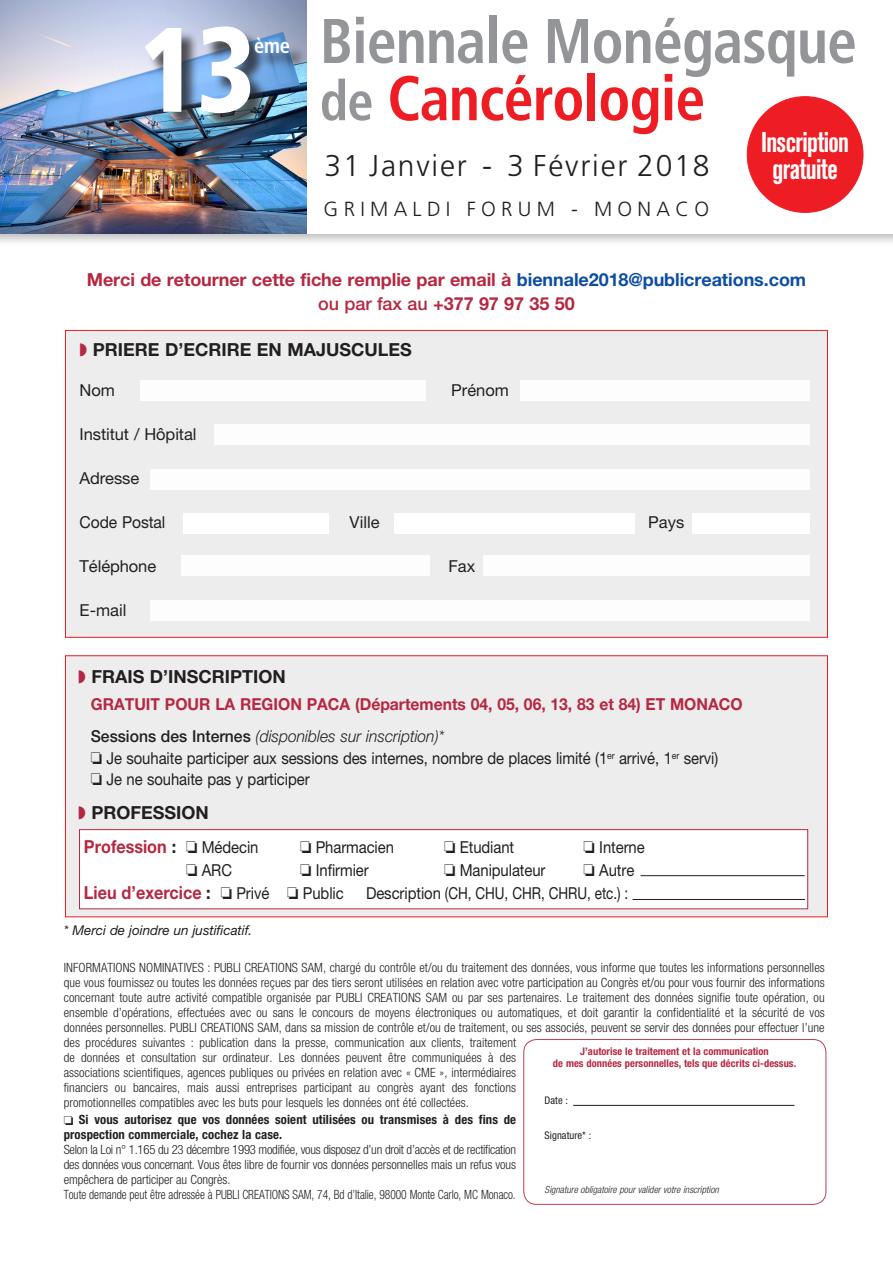
<style>
.page{position:relative;width:893px;height:1263px;background:#fff}
.page>*{position:absolute;margin:0;border:0;box-sizing:border-box;transform-origin:0 0}
.t1{font:900 condensed 120.15px "Frutiger LT Std";color:#fff;scale:.95 1}
.t2{font:700 condensed 63px "Frutiger LT Std";letter-spacing:-.015em;color:#939598;scale:.95 1}
.t3{font:700 condensed 63px "Frutiger LT Std";letter-spacing:-.015em;color:#ee1d23;scale:.95 1}
.t4{font:300 30.15px "Frutiger";letter-spacing:.06em;color:#231f20}
.Normal_e{font:700 condensed 28.35px "Akzidenz Grotesk BE";letter-spacing:-.025em;color:#fff;scale:.92 1}
.t5{font:700 condensed 21.45px "Frutiger LT Std";color:#fff;scale:.95 1}
.t6{font:300 20.4px "Frutiger";letter-spacing:.26em;color:#231f20}
.Normal_e-2{font:700 18px "Helvetica Neue LT";letter-spacing:-.005em;color:#b62841}
.Normal_e-3{font:700 18px "Helvetica Neue LT";color:#231f20}
.Normal_e-4{font:700 18px "Helvetica Neue LT";letter-spacing:-.005em;color:#b62841;scale:.9 1}
.Normal_e-5{font:16.5px "Helvetica Neue LT";letter-spacing:-.005em;color:#231f20;scale:.9 1}
.Normal_e-6{font:700 16.5px "Helvetica Neue LT";color:#b62841;scale:.95 1}
.Normal_e-7{font:16.5px "Helvetica Neue LT";letter-spacing:-.005em;color:#231f20}
.Normal_e-8{font:italic 300 16.5px "Helvetica Neue LT";color:#231f20;scale:.95 1}
.Normal_e-9{font:16.5px "Helvetica Neue LT";letter-spacing:-.005em;color:#231f20;scale:.95 1}
.Normal_e-10{font:italic 13.5px "Helvetica Neue LT";letter-spacing:-.005em;color:#231f20}
.Normal_e-11{font:300 condensed 12.75px/15px "Helvetica Neue LT";letter-spacing:.005em;color:#231f20}
.Normal_e-12{font:700 condensed 12.75px/15px "Helvetica Neue LT";letter-spacing:.01em;color:#231f20}
.Normal_e-13{font:300 condensed 12.75px "Helvetica Neue LT";letter-spacing:.005em;color:#231f20;scale:.9 1}
.Normal_e-14{font:700 condensed 10.5px/11.2px "Helvetica Neue LT";letter-spacing:.005em;color:#b62841;text-align:center}
.Normal_e-15{font:condensed 10.5px "Helvetica Neue LT";letter-spacing:.005em;color:#231f20}
.Normal_e-16{font:italic 300 condensed 9.75px "Helvetica Neue LT";letter-spacing:.005em;color:#231f20}
.s1{font-size:55.5px;color:#939598}
.s2{color:#0d4da1}
.s3{font-weight:500}
.s4{color:#b62841}
.s5{font-weight:500;font-style:normal}
.s6{color:#231f20}
.s7{font-weight:400;font-size:16.5px;color:#231f20}
</style>
<div class="page">
<div style="left:65px;top:330px;width:763px;height:307px;background:#ededee;border:1px solid #ee1d23"></div>
<div style="left:150px;top:600px;width:659px;height:21px;background:#fff"></div>
<div style="left:181px;top:555px;width:248px;height:21px;background:#fff"></div>
<div style="left:483px;top:555px;width:326px;height:21px;background:#fff"></div>
<div style="left:183px;top:513px;width:146px;height:21px;background:#fff"></div>
<div style="left:394px;top:513px;width:241px;height:21px;background:#fff"></div>
<div style="left:691px;top:513px;width:118px;height:21px;background:#fff"></div>
<div style="left:214px;top:424px;width:595px;height:21px;background:#fff"></div>
<div style="left:150px;top:469px;width:659px;height:21px;background:#fff"></div>
<div style="left:140px;top:380px;width:286px;height:21px;background:#fff"></div>
<div style="left:520px;top:380px;width:289px;height:21px;background:#fff"></div>
<div style="left:524px;top:1039px;width:302px;height:165px;border:1px solid #b62841;border-radius:13px"></div>
<hr style="left:573px;top:1105px;width:221px;height:1px;background:#231f20">
<div style="left:65px;top:656px;width:763px;height:261px;background:#ededee"></div>
<div style="left:80px;top:830px;width:728px;height:79px;background:#fff"></div>
<div style="left:79px;top:829px;width:729px;height:80px;border:1px solid #b62841"></div>
<hr style="left:641px;top:875px;width:164px;height:1px;background:#231f20">
<hr style="left:632px;top:899px;width:173px;height:1px;background:#231f20">
<div style="left:0;top:0;width:893px;height:246px;background:#231f20;opacity:.28"></div>
<div style="left:0;top:0;width:893px;height:234px;background:#fff"></div>
<img style="left:0;top:0;width:306px;height:234px">
<div style="left:148px;top:29px;width:159px;height:103px;background:#231f20;opacity:.75"></div>
<div style="left:747px;top:97px;width:116px;height:115px;background:#ee1d23;border-radius:50%"></div>
<p class="t1" style="left:139px;top:-2px;width:125px">13</p>
<p class="t5" style="left:254px;top:33px;width:39px">ème</p>
<p class="t2" style="left:320px;top:4px;width:567px">Biennale Monégasque</p>
<p class="t3" style="left:320px;top:61px;width:407px"><span class="s1">de</span> Cancérologie</p>
<p class="Normal_e" style="left:761px;top:126px;width:97px">Inscription</p>
<p class="Normal_e" style="left:773px;top:153px;width:72px">gratuite</p>
<p class="t4" style="left:324px;top:148px;width:386px">31 Janvier - 3 Février 2018</p>
<p class="t6" style="left:324px;top:197px;width:387px">GRIMALDI FORUM - MONACO</p>
<p class="Normal_e-2" style="left:87px;top:268px;width:721px">Merci de retourner cette fiche remplie par email à <span class="s2">biennale2018@publicreations.com</span></p>
<p class="Normal_e-2" style="left:318px;top:292px;width:258px"><span class="s3">ou par fax au</span> +377 97 97 35 50</p>
<p class="Normal_e-3" style="left:80px;top:339px;width:334px"><span class="s4">◗</span> PRIERE D’ECRIRE EN MAJUSCULES</p>
<p class="Normal_e-7" style="left:80px;top:381px;width:37px">Nom</p>
<p class="Normal_e-7" style="left:451px;top:381px;width:59px">Prénom</p>
<p class="Normal_e-7" style="left:80px;top:425px;width:118px">Institut / Hôpital</p>
<p class="Normal_e-7" style="left:80px;top:469px;width:61px">Adresse</p>
<p class="Normal_e-9" style="left:80px;top:513px;width:92px">Code Postal</p>
<p class="Normal_e-7" style="left:350px;top:513px;width:31px">Ville</p>
<p class="Normal_e-7" style="left:648px;top:513px;width:38px">Pays</p>
<p class="Normal_e-7" style="left:80px;top:557px;width:78px">Téléphone</p>
<p class="Normal_e-7" style="left:448px;top:557px;width:28px">Fax</p>
<p class="Normal_e-7" style="left:80px;top:601px;width:48px">E-mail</p>
<p class="Normal_e-3" style="left:78px;top:666px;width:209px"><span class="s4">◗</span> FRAIS D’INSCRIPTION</p>
<p class="Normal_e-6" style="left:91px;top:694px;width:688px">GRATUIT POUR LA REGION PACA (Départements 04, 05, 06, 13, 83 et 84) ET MONACO</p>
<p class="Normal_e-8" style="left:91px;top:726px;width:374px"><span class="s5">Sessions des Internes</span> (disponibles sur inscription)*</p>
<p class="Normal_e-5" style="left:91px;top:748px;width:699px">□ Je souhaite participer aux sessions des internes, nombre de places limité (1<sup>er</sup> arrivé, 1<sup>er</sup> servi)</p>
<p class="Normal_e-5" style="left:91px;top:769px;width:245px">□ Je ne souhaite pas y participer</p>
<p class="Normal_e-3" style="left:78px;top:802px;width:132px"><span class="s4">◗</span> PROFESSION</p>
<p class="Normal_e-4" style="left:84px;top:836px;width:195px">Profession <span class="s6">:</span> <span class="s6">□</span> <span class="s7">Médecin</span></p>
<p class="Normal_e-5" style="left:300px;top:838px;width:106px">□ Pharmacien</p>
<p class="Normal_e-5" style="left:444px;top:838px;width:80px">□ Etudiant</p>
<p class="Normal_e-5" style="left:583px;top:838px;width:70px">□ Interne</p>
<p class="Normal_e-5" style="left:186px;top:860px;width:53px">□ ARC</p>
<p class="Normal_e-5" style="left:300px;top:860px;width:78px">□ Infirmier</p>
<p class="Normal_e-5" style="left:444px;top:860px;width:114px">□ Manipulateur</p>
<p class="Normal_e-5" style="left:583px;top:860px;width:58px">□ Autre</p>
<p class="Normal_e-4" style="left:84px;top:882px;width:290px">Lieu d’exercice <span class="s6">:</span> <span class="s6">□</span> <span class="s7">Privé</span> <span class="s6">□</span> <span class="s7">Public</span></p>
<p class="Normal_e-5" style="left:366px;top:883px;width:293px">Description (CH, CHU, CHR, CHRU, etc.) :</p>
<p class="Normal_e-10" style="left:64px;top:922px;width:190px">* Merci de joindre un justificatif.</p>
<p class="Normal_e-11" style="left:64px;top:960px;width:763px">INFORMATIONS NOMINATIVES : PUBLI CREATIONS SAM, chargé du contrôle et/ou du traitement des données, vous informe que toutes les informations personnelles que vous fournissez ou toutes les données reçues par des tiers seront utilisées en relation avec votre participation au Congrès et/ou pour vous fournir des informations concernant toute autre activité compatible organisée par PUBLI CREATIONS SAM ou par ses partenaires. Le traitement des données signifie toute opération, ou ensemble d’opérations, effectuées avec ou sans le concours de moyens électroniques ou automatiques, et doit garantir la confidentialité et la sécurité de vos données personnelles. PUBLI CREATIONS SAM, dans sa mission de contrôle et/ou de traitement, ou ses associés, peuvent se servir des données pour effectuer l’une des procédures suivantes : publication dans la presse, communication aux clients, traitement<br>de données et consultation sur ordinateur. Les données peuvent être communiquées à des<br>associations scientifiques, agences publiques ou privées en relation avec « CME », intermédiaires<br>financiers ou bancaires, mais aussi entreprises participant au congrès ayant des fonctions<br>promotionnelles compatibles avec les buts pour lesquels les données ont été collectées.</p>
<p class="Normal_e-12" style="left:64px;top:1112px;width:454px">❏ Si vous autorisez que vos données soient utilisées ou transmises à des fins de prospection commerciale, cochez la case.</p>
<p class="Normal_e-11" style="left:64px;top:1142px;width:454px;text-align:justify">Selon la Loi n° 1.165 du 23 décembre 1993 modifiée, vous disposez d’un droit d’accès et de rectification des données vous concernant. Vous êtes libre de fournir vos données personnelles mais un refus vous empêchera de participer au Congrès.</p>
<p class="Normal_e-13" style="left:64px;top:1187px;width:504px">Toute demande peut être adressée à PUBLI CREATIONS SAM, 74, Bd d’Italie, 98000 Monte Carlo, MC Monaco.</p>
<p class="Normal_e-14" style="left:553px;top:1046px;width:245px">J’autorise le traitement et la communication<br>de mes données personnelles, tels que décrits ci-dessus.</p>
<p class="Normal_e-15" style="left:545px;top:1094px;width:25px">Date :</p>
<p class="Normal_e-15" style="left:545px;top:1129px;width:48px">Signature* :</p>
<p class="Normal_e-16" style="left:545px;top:1184px;width:176px">Signature obligatoire pour valider votre inscription</p>
</div>
